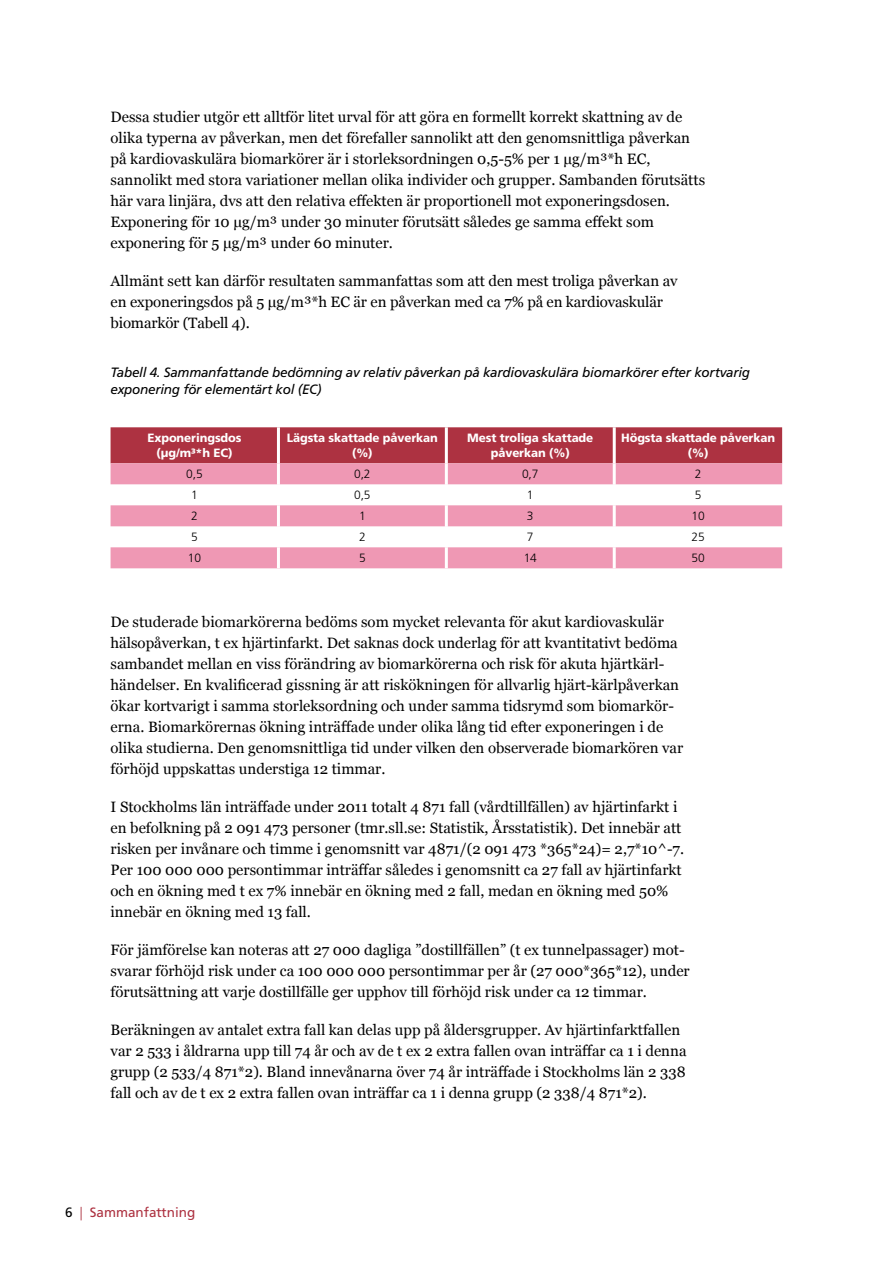
<style>
.page{position:relative;width:893px;height:1263px;background:#fff}
.page>*{position:absolute;margin:0;border:0;box-sizing:border-box;transform-origin:0 0}
.t1{font:15px/21px "Georgia";color:#000}
.t2{font:italic 13.5px/16.5px "Frutiger SLLOTF";letter-spacing:-.02em;color:#000}
.t3{font:13.5px "Frutiger SLLOTF";color:#ad3241}
.t4{font:800 12px/15px "Frutiger SLLOTF";letter-spacing:-.01em;color:#fff;text-align:center}
.t5{font:300 12px "Frutiger SLLOTF";letter-spacing:-.01em;color:#000}
.s1{color:#000}
.s2{font-family:"Minion Pro"}
</style>
<div class="page">
<div style="left:111px;top:427px;width:671px;height:36px;background:#ad3241"></div>
<svg style="left:111px;top:463px;width:671px;height:105px;fill:#ef98b4"></svg>
<hr style="left:277px;top:427px;width:3px;height:36px;background:#fff">
<hr style="left:445px;top:427px;width:3px;height:36px;background:#fff">
<hr style="left:613px;top:427px;width:3px;height:36px;background:#fff">
<hr style="left:277px;top:463px;width:3px;height:21px;background:#fff">
<hr style="left:445px;top:463px;width:3px;height:21px;background:#fff">
<hr style="left:613px;top:463px;width:3px;height:21px;background:#fff">
<hr style="left:277px;top:484px;width:3px;height:21px;background:#fff">
<hr style="left:445px;top:484px;width:3px;height:21px;background:#fff">
<hr style="left:613px;top:484px;width:3px;height:21px;background:#fff">
<hr style="left:277px;top:505px;width:3px;height:21px;background:#fff">
<hr style="left:445px;top:505px;width:3px;height:21px;background:#fff">
<hr style="left:613px;top:505px;width:3px;height:21px;background:#fff">
<hr style="left:277px;top:526px;width:3px;height:21px;background:#fff">
<hr style="left:445px;top:526px;width:3px;height:21px;background:#fff">
<hr style="left:613px;top:526px;width:3px;height:21px;background:#fff">
<hr style="left:277px;top:547px;width:3px;height:21px;background:#fff">
<hr style="left:445px;top:547px;width:3px;height:21px;background:#fff">
<hr style="left:613px;top:547px;width:3px;height:21px;background:#fff">
<p class="t1" style="left:111px;top:106px;width:596px">Dessa studier utgör ett alltför litet urval för att göra en formellt korrekt skattning av de olika typerna av påverkan, men det förefaller sannolikt att den genomsnittliga påverkan på kardiovaskulära biomarkörer är i storleksordningen 0,5-5% per 1 µg/m³*h EC, sannolikt med stora variationer mellan olika individer och grupper. Sambanden förutsätts här vara linjära, dvs att den relativa effekten är proportionell mot exponeringsdosen.<br>Exponering för 10 µg/m³ under 30 minuter förutsätt således ge samma effekt som exponering för 5 µg/m³ under 60 minuter.</p>
<p class="t1" style="left:111px;top:270px;width:569px">Allmänt sett kan därför resultaten sammanfattas som att den mest troliga påverkan av en exponeringsdos på 5 µg/m³*h EC är en påverkan med ca 7% på en kardiovaskulär biomarkör (Tabell 4).</p>
<p class="t2" style="left:111px;top:364px;width:641px">Tabell 4. Sammanfattande bedömning av relativ påverkan på kardiovaskulära biomarkörer efter kortvarig exponering för elementärt kol (EC)</p>
<p class="t4" style="left:147px;top:430px;width:96px">Exponeringsdos (µg/m³*h EC)</p>
<p class="t4" style="left:287px;top:430px;width:153px">Lägsta skattade påverkan (%)</p>
<p class="t4" style="left:467px;top:430px;width:128px">Mest troliga skattade påverkan (%)</p>
<p class="t4" style="left:621px;top:430px;width:156px">Högsta skattade påverkan (%)</p>
<p class="t5" style="left:186px;top:467px;width:18px">0,5</p>
<p class="t5" style="left:354px;top:467px;width:18px">0,2</p>
<p class="t5" style="left:522px;top:467px;width:18px">0,7</p>
<p class="t5" style="left:695px;top:467px;width:8px">2</p>
<p class="t5" style="left:191px;top:488px;width:8px">1</p>
<p class="t5" style="left:354px;top:488px;width:18px">0,5</p>
<p class="t5" style="left:527px;top:488px;width:8px">1</p>
<p class="t5" style="left:695px;top:488px;width:8px">5</p>
<p class="t5" style="left:191px;top:509px;width:8px">2</p>
<p class="t5" style="left:359px;top:509px;width:8px">1</p>
<p class="t5" style="left:527px;top:509px;width:8px">3</p>
<p class="t5" style="left:692px;top:509px;width:15px">10</p>
<p class="t5" style="left:191px;top:530px;width:8px">5</p>
<p class="t5" style="left:359px;top:530px;width:8px">2</p>
<p class="t5" style="left:527px;top:530px;width:8px">7</p>
<p class="t5" style="left:692px;top:530px;width:15px">25</p>
<p class="t5" style="left:188px;top:551px;width:15px">10</p>
<p class="t5" style="left:359px;top:551px;width:8px">5</p>
<p class="t5" style="left:524px;top:551px;width:15px">14</p>
<p class="t5" style="left:692px;top:551px;width:15px">50</p>
<p class="t1" style="left:111px;top:611px;width:574px">De studerade biomarkörerna bedöms som mycket relevanta för akut kardiovaskulär hälsopåverkan, t ex hjärtinfarkt. Det saknas dock underlag för att kvantitativt bedöma sambandet mellan en viss förändring av biomarkörerna och risk för akuta hjärtkärl&shy;händelser. En kvalificerad gissning är att riskökningen för allvarlig hjärt-kärlpåverkan ökar kortvarigt i samma storleksordning och under samma tidsrymd som biomarkör&shy;erna. Biomarkörernas ökning inträffade under olika lång tid efter exponeringen i de olika studierna. Den genomsnittliga tid under vilken den observerade biomarkören var förhöjd uppskattas understiga 12 timmar.</p>
<p class="t1" style="left:111px;top:796px;width:575px">I Stockholms län inträffade under 2011 totalt 4 871 fall (vårdtillfällen) av hjärtinfarkt i en befolkning på 2 091 473 personer (tmr.sll.se: Statistik, Årsstatistik). Det innebär att risken per invånare och timme i genomsnitt var 4871/(2 091 473 *365*24)= 2,7*10^-7.<br>Per 100 000 000 persontimmar inträffar således i genomsnitt ca 27 fall av hjärtinfarkt och en ökning med t ex 7% innebär en ökning med 2 fall, medan en ökning med 50% innebär en ökning med 13 fall.</p>
<p class="t1" style="left:111px;top:939px;width:581px">För jämförelse kan noteras att 27 000 dagliga ”dostillfällen” (t ex tunnelpassager) mot&shy;svarar förhöjd risk under ca 100 000 000 persontimmar per år (27 000*365*12), under förutsättning att varje dostillfälle ger upphov till förhöjd risk under ca 12 timmar.</p>
<p class="t1" style="left:111px;top:1019px;width:577px">Beräkningen av antalet extra fall kan delas upp på åldersgrupper. Av hjärtinfarktfallen var 2 533 i åldrarna upp till 74 år och av de t ex 2 extra fallen ovan inträffar ca 1 i denna grupp (2 533/4 871*2). Bland innevånarna över 74 år inträffade i Stockholms län 2 338 fall och av de t ex 2 extra fallen ovan inträffar ca 1 i denna grupp (2 338/4 871*2).</p>
<p class="t3" style="left:65px;top:1204px;width:132px"><span class="s1">6</span> <span class="s2">|</span> Sammanfattning</p>
</div>
